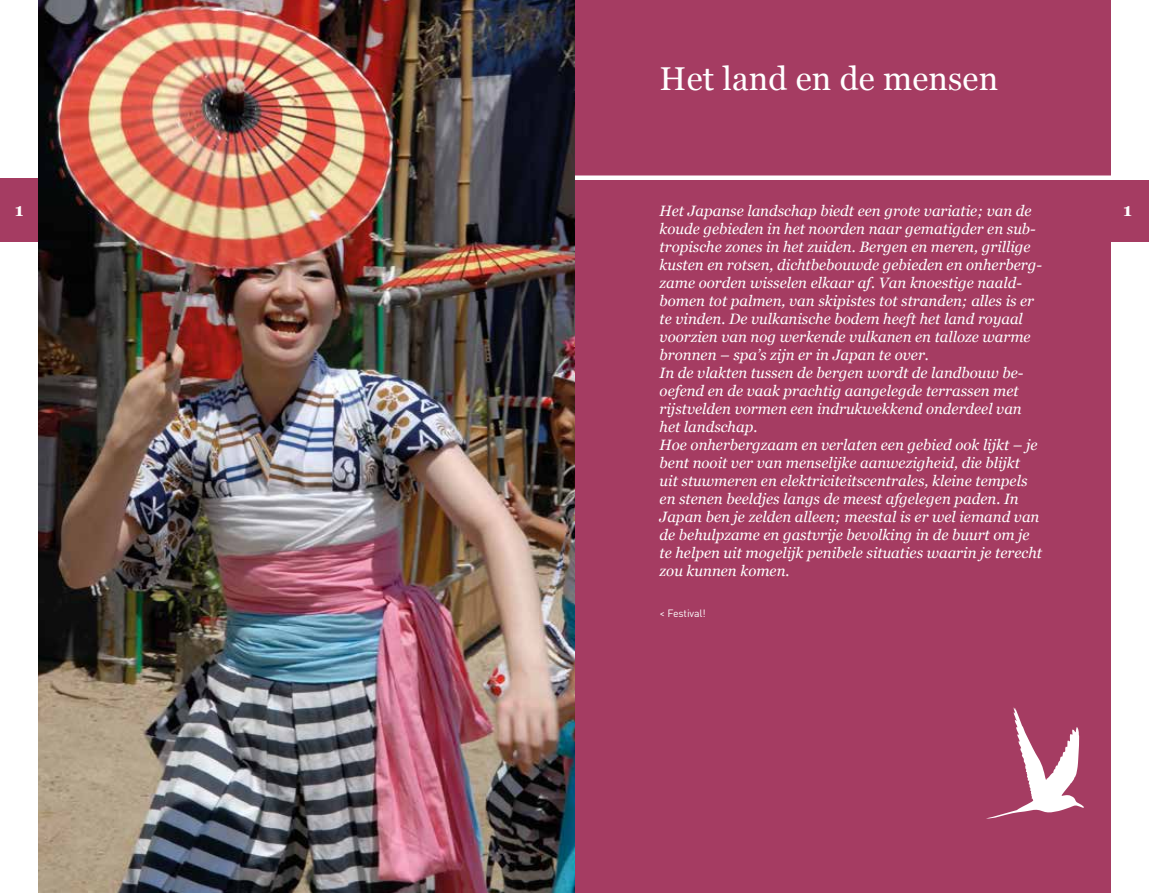
<style>
.page{position:relative;width:1149px;height:893px;background:#fff}
.page>*{position:absolute;margin:0;border:0;box-sizing:border-box;transform-origin:0 0}
.t1{font:33px "Georgia";letter-spacing:.005em;color:#fff}
.t2{font:700 18px "Georgia";color:#fff}
.t3{font:italic 15px/18px "Georgia";color:#fff}
.t4{font:10.5px "DIN Pro";letter-spacing:-.01em;color:#fff}
</style>
<div class="page">
<div style="left:574px;top:0;width:536px;height:893px;background:#a53c62"></div>
<div style="left:1110px;top:179px;width:38px;height:63px;background:#a53c62"></div>
<div style="left:574px;top:175px;width:574px;height:5px;background:#fff"></div>
<div style="left:0;top:179px;width:38px;height:63px;background:#a53c62"></div>
<svg style="left:988px;top:707px;width:95px;height:111px"></svg>
<img style="left:38px;top:0;width:536px;height:893px">
<h1 class="t1" style="left:659px;top:59px;width:340px">Het land en de mensen</h1>
<p class="t3" style="left:659px;top:202px;width:384px">Het Japanse landschap biedt een grote variatie; van de koude gebieden in het noorden naar gematigder en sub&shy;tropische zones in het zuiden. Bergen en meren, grillige kusten en rotsen, dichtbebouwde gebieden en onherberg&shy;zame oorden wisselen elkaar af. Van knoestige naald&shy;bomen tot palmen, van skipistes tot stranden; alles is er te vinden. De vulkanische bodem heeft het land royaal voorzien van nog werkende vulkanen en talloze warme bronnen – spa’s zijn er in Japan te over.<br>In de vlakten tussen de bergen wordt de landbouw be&shy;oefend en de vaak prachtig aangelegde terrassen met rijstvelden vormen een indrukwekkend onderdeel van het landschap.<br>Hoe onherbergzaam en verlaten een gebied ook lijkt – je bent nooit ver van menselijke aanwezigheid, die blijkt uit stuwmeren en elektriciteitscentrales, kleine tempels en stenen beeldjes langs de meest afgelegen paden. In Japan ben je zelden alleen; meestal is er wel iemand van de behulpzame en gastvrije bevolking in de buurt om je te helpen uit mogelijk penibele situaties waarin je terecht zou kunnen komen.</p>
<p class="t4" style="left:659px;top:604px;width:48px">&lt; Festival!</p>
<p class="t2" style="left:15px;top:198px;width:10px">1</p>
<p class="t2" style="left:1122px;top:198px;width:10px">1</p>
</div>
